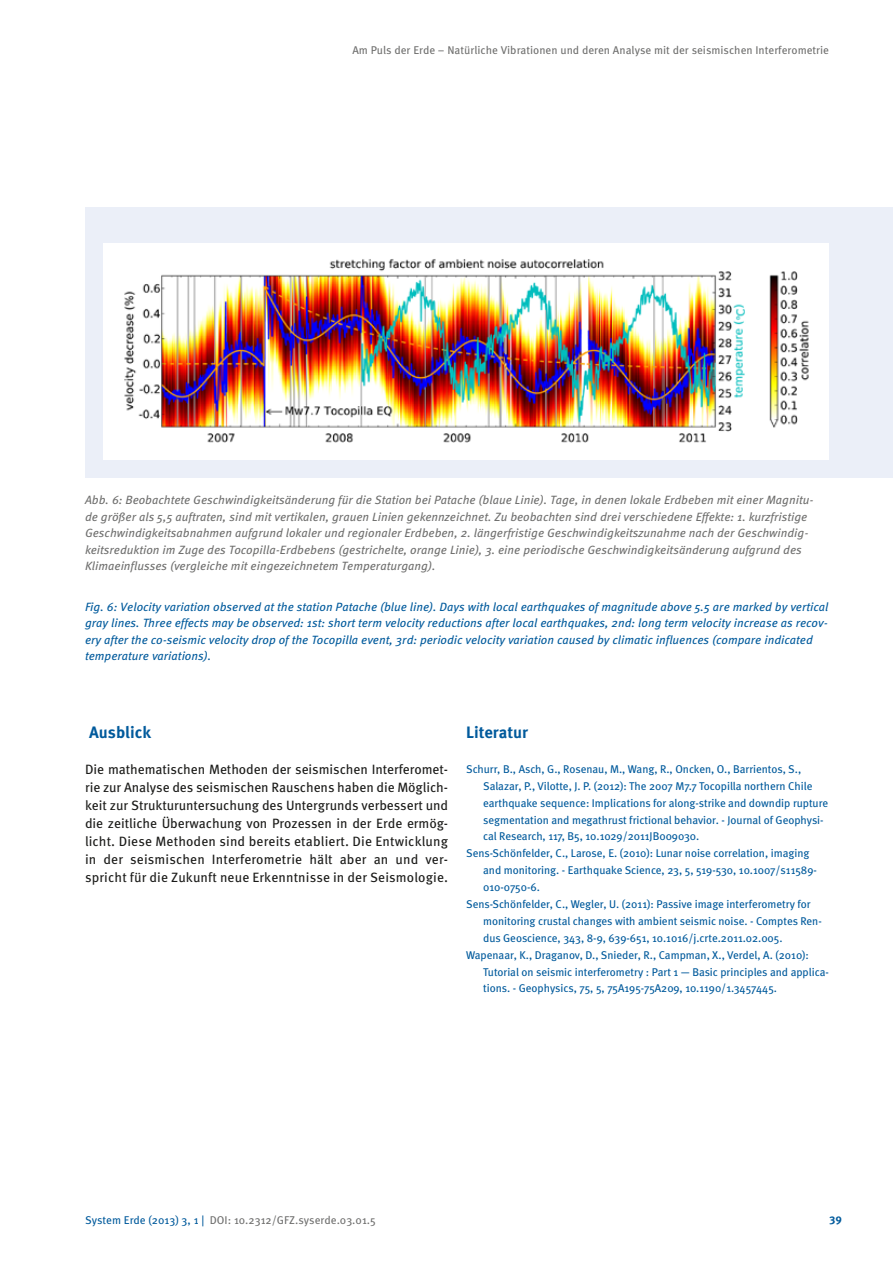
<style>
.page{position:relative;width:893px;height:1263px;background:#fff}
.page>*{position:absolute;margin:0;border:0;box-sizing:border-box;transform-origin:0 0}
.t1{font:700 16.5px "Meta Pro";color:#005a9c}
.t2{font:13.5px/18px "Meta Pro";letter-spacing:.01em;color:#1a1a18;text-align:justify}
.t3{font:italic 12px/16.5px "Meta Pro";color:#6f6f6e}
.t4{font:italic 12px/16.5px "Meta Pro";color:#005a9c}
.t5{font:11.25px "Meta";color:#005a9c}
.t6{font:11.25px "Meta Pro";color:#6f6f6e}
.t7{font:700 11.25px "Meta Pro";color:#005a9c}
.s1{color:#005a9c}
</style>
<div class="page">
<div style="left:85px;top:207px;width:808px;height:270px;background:#ebeff8"></div>
<div style="left:103px;top:243px;width:726px;height:216px;background:#fff"></div>
<img style="left:124px;top:259px;width:685px;height:184px">
<p class="t6" style="left:352px;top:43px;width:478px">Am Puls der Erde – Natürliche Vibrationen und deren Analyse mit der seismischen Interferometrie</p>
<p class="t3" style="left:85px;top:492px;width:730px">Abb. 6: Beobachtete Geschwindigkeitsänderung für die Station bei Patache (blaue Linie). Tage, in denen lokale Erdbeben mit einer Magnitu&shy;de größer als 5,5 auftraten, sind mit vertikalen, grauen Linien gekennzeichnet. Zu beobachten sind drei verschiedene Effekte: 1. kurzfristige Geschwindigkeitsabnahmen aufgrund lokaler und regionaler Erdbeben, 2. längerfristige Geschwindigkeitszunahme nach der Geschwindig&shy;keitsreduktion im Zuge des Tocopilla-Erdbebens (gestrichelte, orange Linie), 3. eine periodische Geschwindigkeitsänderung aufgrund des Klimaeinflusses (vergleiche mit eingezeichnetem Temperaturgang).</p>
<p class="t4" style="left:85px;top:598px;width:745px">Fig. 6: Velocity variation observed at the station Patache (blue line). Days with local earthquakes of magnitude above 5.5 are marked by vertical gray lines. Three effects may be observed: 1st: short term velocity reductions after local earthquakes, 2nd: long term velocity increase as recov&shy;ery after the co-seismic velocity drop of the Tocopilla event, 3rd: periodic velocity variation caused by climatic influences (compare indicated temperature variations).</p>
<h1 class="t1" style="left:89px;top:722px;width:64px">Ausblick</h1>
<p class="t2" style="left:85px;top:760px;width:365px">Die mathematischen Methoden der seismischen Interferomet&shy;rie zur Analyse des seismischen Rauschens haben die Möglich&shy;keit zur Strukturuntersuchung des Untergrunds verbessert und die zeitliche Überwachung von Prozessen in der Erde ermög&shy;licht. Diese Methoden sind bereits etabliert. Die Entwicklung in der seismischen Interferometrie hält aber an und ver&shy;spricht für die Zukunft neue Erkenntnisse in der Seismologie.</p>
<h1 class="t1" style="left:466px;top:722px;width:64px">Literatur</h1>
<p class="t5" style="left:466px;top:762px;width:337px">Schurr, B., Asch, G., Rosenau, M., Wang, R., Oncken, O., Barrientos, S.,</p>
<p class="t5" style="left:483px;top:779px;width:331px">Salazar, P., Vilotte, J. P. (2012): The 2007 M7.7 Tocopilla northern Chile</p>
<p class="t5" style="left:483px;top:796px;width:347px">earthquake sequence: Implications for along-strike and downdip rupture</p>
<p class="t5" style="left:483px;top:812px;width:342px">segmentation and megathrust frictional behavior. - Journal of Geophysi-</p>
<p class="t5" style="left:483px;top:829px;width:218px">cal Research, 117, B5, 10.1029/2011JB009030.</p>
<p class="t5" style="left:466px;top:846px;width:345px">Sens-Schönfelder, C., Larose, E. (2010): Lunar noise correlation, imaging</p>
<p class="t5" style="left:483px;top:863px;width:335px">and monitoring. - Earthquake Science, 23, 5, 519-530, 10.1007/s11589-</p>
<p class="t5" style="left:483px;top:880px;width:58px">010-0750-6.</p>
<p class="t5" style="left:466px;top:897px;width:346px">Sens-Schönfelder, C., Wegler, U. (2011): Passive image interferometry for</p>
<p class="t5" style="left:483px;top:914px;width:340px">monitoring crustal changes with ambient seismic noise. - Comptes Ren-</p>
<p class="t5" style="left:483px;top:931px;width:301px">dus Geoscience, 343, 8-9, 639-651, 10.1016/j.crte.2011.02.005.</p>
<p class="t5" style="left:466px;top:947px;width:344px">Wapenaar, K., Draganov, D., Snieder, R., Campman, X., Verdel, A. (2010):</p>
<p class="t5" style="left:483px;top:964px;width:347px">Tutorial on seismic interferometry : Part 1 — Basic principles and applica-</p>
<p class="t5" style="left:483px;top:981px;width:295px">tions. - Geophysics, 75, 5, 75A195-75A209, 10.1190/1.3457445.</p>
<p class="t6" style="left:85px;top:1213px;width:292px"><span class="s1">System Erde (2013) 3, 1 |</span> DOI: 10.2312/GFZ.syserde.03.01.5</p>
<p class="t7" style="left:829px;top:1213px;width:14px">39</p>
</div>
